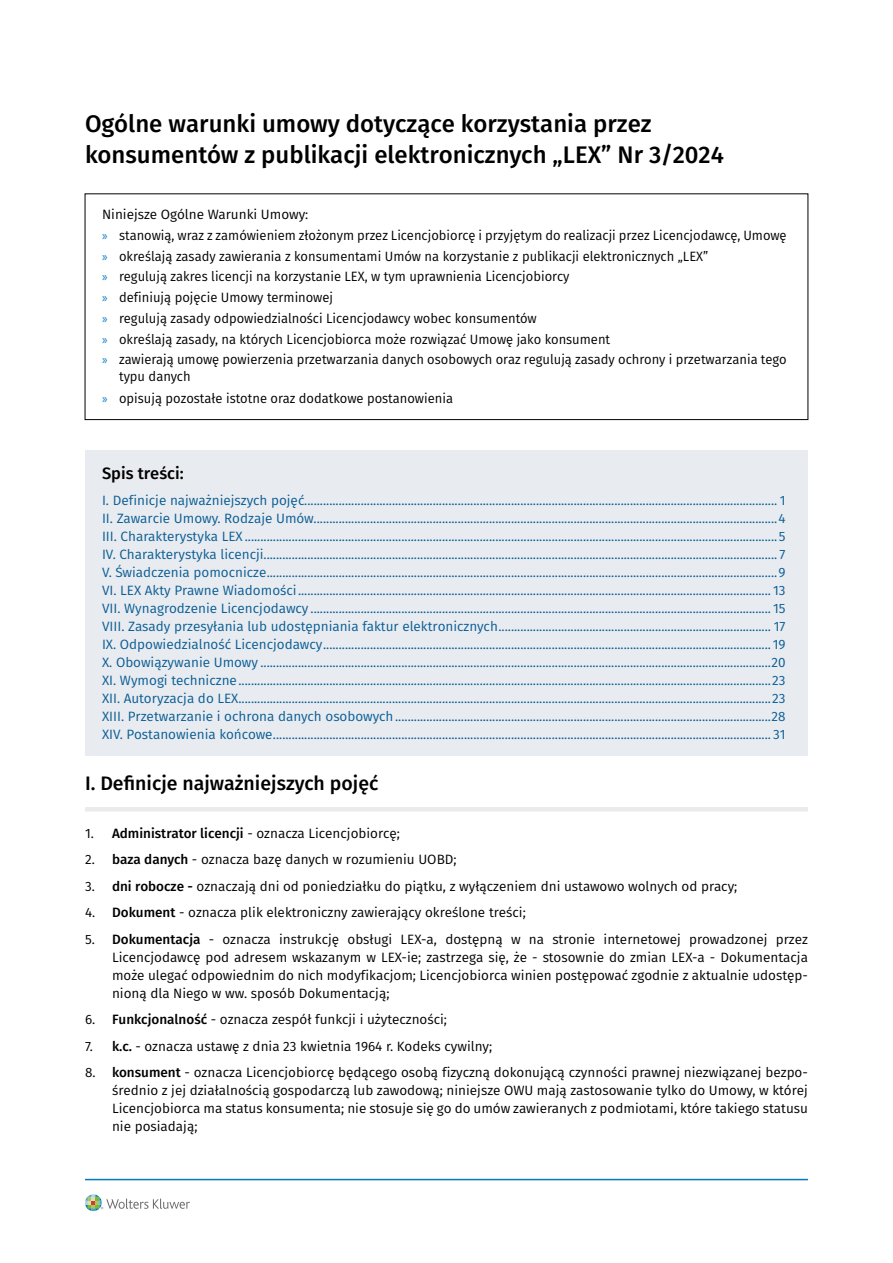
<style>
.page{position:relative;width:893px;height:1263px;background:#fff}
.page>*{position:absolute;margin:0;border:0;box-sizing:border-box;transform-origin:0 0}
.t1{font:500 24px/31.5px "Fira Sans";color:#000}
.t2{font:500 19.5px "Fira Sans";color:#000}
.t3{font:500 16.5px "Fira Sans";color:#000}
.t4{font:13.5px/18px "Fira Sans";color:#095d94;text-align:justify}
.t5{font:13.5px/20.7px "Fira Sans";color:#000;text-align:justify}
.t6{font:13.5px/22.2px "Fira Sans";color:#000;scale:.96 1}
.s1{font-family:"Myriad Pro";color:#007bc4}
.s2{font-weight:500}
</style>
<div class="page">
<hr style="left:85px;top:1179px;width:723px;height:1px;background:#0079c1">
<svg style="left:85px;top:1194px;width:105px;height:17px"></svg>
<div style="left:85px;top:193px;width:723px;height:227px;border:1px solid #000"></div>
<div style="left:85px;top:450px;width:723px;height:46px;background:#e8ebf0"></div>
<div style="left:85px;top:480px;width:723px;height:41px;background:#e8ebf0"></div>
<div style="left:85px;top:516px;width:723px;height:41px;background:#e8ebf0"></div>
<div style="left:85px;top:552px;width:723px;height:41px;background:#e8ebf0"></div>
<div style="left:85px;top:588px;width:723px;height:41px;background:#e8ebf0"></div>
<div style="left:85px;top:624px;width:723px;height:41px;background:#e8ebf0"></div>
<div style="left:85px;top:660px;width:723px;height:41px;background:#e8ebf0"></div>
<div style="left:85px;top:696px;width:723px;height:41px;background:#e8ebf0"></div>
<div style="left:85px;top:714px;width:723px;height:41px;background:#e8ebf0"></div>
<hr style="left:85px;top:807px;width:723px;height:4px;background:#ebebeb">
<h1 class="t1" style="left:85px;top:107px;width:640px">Ogólne warunki umowy dotyczące korzystania przez konsumentów z publikacji elektronicznych „LEX” Nr 3/2024</h1>
<p class="t5" style="left:102px;top:204px;width:686px;text-align:left">Niniejsze Ogólne Warunki Umowy:<br><span class="s1">»</span> stanowią, wraz z zamówieniem złożonym przez Licencjobiorcę i przyjętym do realizacji przez Licencjodawcę, Umowę <span class="s1">»</span> określają zasady zawierania z konsumentami Umów na korzystanie z publikacji elektronicznych „LEX”<br><span class="s1">»</span> regulują zakres licencji na korzystanie LEX, w tym uprawnienia Licencjobiorcy<br><span class="s1">»</span> definiują pojęcie Umowy terminowej<br><span class="s1">»</span> regulują zasady odpowiedzialności Licencjodawcy wobec konsumentów<br><span class="s1">»</span> określają zasady, na których Licencjobiorca może rozwiązać Umowę jako konsument<br><span class="s1">»</span> zawierają umowę powierzenia przetwarzania danych osobowych oraz regulują zasady ochrony i przetwarzania tego</p>
<p class="t6" style="left:102px;top:365px;width:367px;text-indent:17px">typu danych<br><span class="s1">»</span> opisują pozostałe istotne oraz dodatkowe postanowienia</p>
<p class="t3" style="left:102px;top:459px;width:83px">Spis treści:</p>
<p class="t4" style="left:102px;top:491px;width:685px">I. Definicje najważniejszych pojęć....................................................................................................................................................... 1<br>II. Zawarcie Umowy. Rodzaje Umów....................................................................................................................................................4<br>III. Charakterystyka LEX ..........................................................................................................................................................................5<br>IV. Charakterystyka licencji.................................................................................................................................................................... 7<br>V. Świadczenia pomocnicze...................................................................................................................................................................9<br>VI. LEX Akty Prawne Wiadomości....................................................................................................................................................... 13<br>VII. Wynagrodzenie Licencjodawcy ................................................................................................................................................... 15<br>VIII. Zasady przesyłania lub udostępniania faktur elektronicznych....................................................................................... 17<br>IX. Odpowiedzialność Licencjodawcy............................................................................................................................................... 19<br>X. Obowiązywanie Umowy ...................................................................................................................................................................20<br>XI. Wymogi techniczne..........................................................................................................................................................................23<br>XII. Autoryzacja do LEX..........................................................................................................................................................................23<br>XIII. Przetwarzanie i ochrona danych osobowych........................................................................................................................28<br>XIV. Postanowienia końcowe............................................................................................................................................................... 31</p>
<h2 class="t2" style="left:85px;top:768px;width:295px">I. Definicje najważniejszych pojęć</h2>
<p class="t5" style="left:85px;top:822px;width:316px">1. <span class="s2">Administrator licencji</span> - oznacza Licencjobiorcę;</p>
<p class="t5" style="left:85px;top:849px;width:373px">2. <span class="s2">baza danych</span> - oznacza bazę danych w rozumieniu UOBD;</p>
<p class="t5" style="left:85px;top:875px;width:654px">3. <span class="s2">dni robocze -</span> oznaczają dni od poniedziałku do piątku, z wyłączeniem dni ustawowo wolnych od pracy;</p>
<p class="t5" style="left:85px;top:902px;width:442px">4. <span class="s2">Dokument</span> - oznacza plik elektroniczny zawierający określone treści;</p>
<p class="t5" style="left:112px;top:930px;width:697px;line-height:18px;text-indent:-27px">5. <span class="s2">Dokumentacja</span> - oznacza instrukcję obsługi LEX-a, dostępną w na stronie internetowej prowadzonej przez Licencjodawcę pod adresem wskazanym w LEX-ie; zastrzega się, że - stosownie do zmian LEX-a - Dokumentacja może ulegać odpowiednim do nich modyfikacjom; Licencjobiorca winien postępować zgodnie z aktualnie udostęp&shy;nioną dla Niego w ww. sposób Dokumentacją;</p>
<p class="t5" style="left:85px;top:1009px;width:363px">6. <span class="s2">Funkcjonalność</span> - oznacza zespół funkcji i użyteczności;</p>
<p class="t5" style="left:85px;top:1035px;width:409px">7. <span class="s2">k.c.</span> - oznacza ustawę z dnia 23 kwietnia 1964 r. Kodeks cywilny;</p>
<p class="t5" style="left:112px;top:1063px;width:697px;line-height:18px;text-indent:-27px">8. <span class="s2">konsument</span> - oznacza Licencjobiorcę będącego osobą fizyczną dokonującą czynności prawnej niezwiązanej bezpo&shy;średnio z jej działalnością gospodarczą lub zawodową; niniejsze OWU mają zastosowanie tylko do Umowy, w której Licencjobiorca ma status konsumenta; nie stosuje się go do umów zawieranych z podmiotami, które takiego statusu nie posiadają;</p>
</div>
